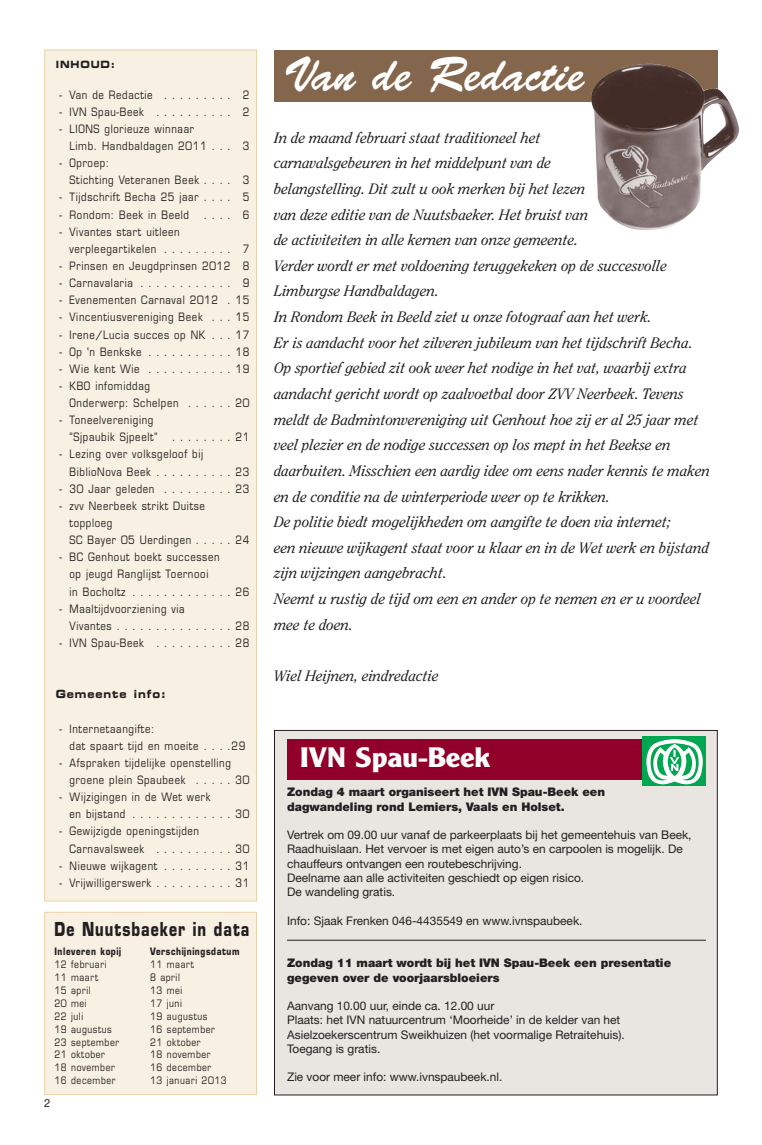
<style>
.page{position:relative;width:762px;height:1145px;background:#fff}
.page>*{position:absolute;margin:0;border:0;box-sizing:border-box;transform-origin:0 0}
.t1{font:48.75px "Brush Script";color:#fff;scale:.93 1}
.t2{font:700 27.5px "Clearface Gothic LH";color:#fff;scale:1.12 1}
.t3{font:700 18.75px "Eurostile";letter-spacing:.07em;color:#231f20;scale:.75 1}
.t4{font:italic 15px/25.6px "Clearface";color:#231f20}
.t5{font:11.88px/14.2px "Helvetica Neue";color:#231f20}
.t6{font:900 11.88px/14.2px "Helvetica Neue";color:#231f20}
.t7{font:11.25px/17.1px "Eurostile";letter-spacing:.07em;color:#231f20;scale:.85 1}
.t8{font:11.25px "Eurostile Bold Extended Two";letter-spacing:.1em;color:#231f20;scale:.85 1}
.t9{font:11.25px "Helvetica Neue";color:#231f20}
.t10{font:10px "Eurostile";letter-spacing:.07em;color:#231f20;scale:.85 1}
.t11{font:700 10px "Eurostile";letter-spacing:.07em;color:#231f20;scale:.8 1}
.t12{font:10px "Eurostile Bold Extended Two";letter-spacing:.1em;color:#231f20;scale:.85 1}
</style>
<div class="page">
<div style="left:274px;top:50px;width:444px;height:51px;background:#83664b"></div>
<img style="left:591px;top:63px;width:149px;height:167px">
<div style="left:45px;top:50px;width:211px;height:850px;background:#f8f0e2"></div>
<div style="left:44px;top:50px;width:213px;height:851px;border:1px solid #e8d3a5"></div>
<div style="left:45px;top:912px;width:211px;height:182px;background:#f8f0e2"></div>
<div style="left:44px;top:911px;width:213px;height:184px;border:1px solid #e8d3a5"></div>
<div style="left:274px;top:730px;width:443px;height:365px;background:#e9e5e1"></div>
<div style="left:287px;top:739px;width:414px;height:40px;background:#910028"></div>
<div style="left:642px;top:736px;width:64px;height:50px;background:#00a650"></div>
<svg style="left:646px;top:739px;width:57px;height:46px"></svg>
<hr style="left:287px;top:939px;width:419px;height:1px;background:#231f20">
<p class="t12" style="left:56px;top:61px;width:71px">INHOUD:</p>
<p class="t7" style="left:60px;top:87px;width:225px">- Van de Redactie . . . . . . . . . 2</p>
<p class="t7" style="left:60px;top:104px;width:225px">- IVN Spau-Beek . . . . . . . . . . 2</p>
<p class="t7" style="left:70px;top:121px;width:213px;text-indent:-10px">- LIONS glorieuze winnaar<br>Limb. Handbaldagen 2011 . . . 3</p>
<p class="t7" style="left:70px;top:156px;width:213px;text-indent:-10px">- Oproep:<br>Stichting Veteranen Beek . . . . 3</p>
<p class="t7" style="left:60px;top:190px;width:225px">- Tijdschrift Becha 25 jaar . . . . 5</p>
<p class="t7" style="left:60px;top:207px;width:154px">- Rondom: Beek in Beeld</p>
<p class="t7" style="left:204px;top:207px;width:55px">. . . . 6</p>
<p class="t7" style="left:70px;top:224px;width:213px;text-indent:-10px">- Vivantes start uitleen verpleegartikelen . . . . . . . . . 7</p>
<p class="t7" style="left:60px;top:258px;width:225px">- Prinsen en Jeugdprinsen 2012 8</p>
<p class="t7" style="left:60px;top:276px;width:225px">- Carnavalaria . . . . . . . . . . . . 9</p>
<p class="t7" style="left:60px;top:293px;width:225px">- Evenementen Carnaval 2012 . 15</p>
<p class="t7" style="left:60px;top:310px;width:225px">- Vincentiusvereniging Beek . . . 15</p>
<p class="t7" style="left:60px;top:327px;width:225px">- Irene/Lucia succes op NK . . . 17</p>
<p class="t7" style="left:60px;top:344px;width:225px">- Op 'n Benkske . . . . . . . . . . . 18</p>
<p class="t7" style="left:60px;top:361px;width:225px">- Wie kent Wie . . . . . . . . . . . 19</p>
<p class="t7" style="left:70px;top:378px;width:213px;text-indent:-10px">- KBO infomiddag<br>Onderwerp: Schelpen . . . . . . 20</p>
<p class="t7" style="left:70px;top:413px;width:105px;text-indent:-10px">- Toneelvereniging “Sjpaubik Sjpeelt”</p>
<p class="t7" style="left:172px;top:430px;width:92px">. . . . . . . . 21</p>
<p class="t7" style="left:70px;top:447px;width:213px;text-indent:-10px">- Lezing over volksgeloof bij<br>BiblioNova Beek . . . . . . . . . . 23</p>
<p class="t7" style="left:60px;top:481px;width:225px">- 30 Jaar geleden . . . . . . . . . 23</p>
<p class="t7" style="left:70px;top:498px;width:213px;text-indent:-10px">- zvv Neerbeek strikt Duitse topploeg<br>SC Bayer 05 Uerdingen . . . . . 24</p>
<p class="t7" style="left:70px;top:549px;width:213px;text-indent:-10px">- BC Genhout boekt successen<br>op jeugd Ranglijst Toernooi<br>in Bocholtz . . . . . . . . . . . . . 26</p>
<p class="t7" style="left:70px;top:601px;width:213px;text-indent:-10px">- Maaltijdvoorziening via<br>Vivantes . . . . . . . . . . . . . . . 28</p>
<p class="t7" style="left:60px;top:635px;width:225px">- IVN Spau-Beek . . . . . . . . . . 28</p>
<p class="t8" style="left:56px;top:690px;width:131px">Gemeente info:</p>
<p class="t7" style="left:70px;top:721px;width:208px;text-indent:-10px">- Internetaangifte:<br>dat spaart tijd en moeite . . . .29</p>
<p class="t7" style="left:70px;top:755px;width:213px;text-indent:-10px">- Afspraken tijdelijke openstelling groene plein Spaubeek . . . . . 30</p>
<p class="t7" style="left:70px;top:789px;width:213px;text-indent:-10px">- Wijzigingen in de Wet werk<br>en bijstand . . . . . . . . . . . . . 30</p>
<p class="t7" style="left:70px;top:823px;width:213px;text-indent:-10px">- Gewijzigde openingstijden<br>Carnavalsweek . . . . . . . . . . 30</p>
<p class="t7" style="left:60px;top:858px;width:225px">- Nieuwe wijkagent . . . . . . . . . 31</p>
<p class="t7" style="left:60px;top:875px;width:225px">- Vrijwilligerswerk . . . . . . . . . . 31</p>
<h3 class="t3" style="left:54px;top:921px;width:261px">De Nuutsbaeker in data</h3>
<p class="t11" style="left:54px;top:947px;width:85px">Inleveren kopij</p>
<p class="t11" style="left:150px;top:947px;width:113px">Verschijningsdatum</p>
<p class="t10" style="left:54px;top:960px;width:63px">12 februari</p>
<p class="t10" style="left:150px;top:960px;width:53px">11 maart</p>
<p class="t10" style="left:54px;top:973px;width:53px">11 maart</p>
<p class="t10" style="left:150px;top:973px;width:36px">8 april</p>
<p class="t10" style="left:54px;top:986px;width:44px">15 april</p>
<p class="t10" style="left:150px;top:986px;width:40px">13 mei</p>
<p class="t10" style="left:54px;top:999px;width:40px">20 mei</p>
<p class="t10" style="left:150px;top:999px;width:39px">17 juni</p>
<p class="t10" style="left:54px;top:1012px;width:35px">22 juli</p>
<p class="t10" style="left:150px;top:1012px;width:69px">19 augustus</p>
<p class="t10" style="left:54px;top:1025px;width:69px">19 augustus</p>
<p class="t10" style="left:150px;top:1025px;width:78px">16 september</p>
<p class="t10" style="left:54px;top:1038px;width:78px">23 september</p>
<p class="t10" style="left:150px;top:1038px;width:61px">21 oktober</p>
<p class="t10" style="left:54px;top:1050px;width:61px">21 oktober</p>
<p class="t10" style="left:150px;top:1050px;width:73px">18 november</p>
<p class="t10" style="left:54px;top:1063px;width:73px">18 november</p>
<p class="t10" style="left:150px;top:1063px;width:73px">16 december</p>
<p class="t10" style="left:54px;top:1076px;width:73px">16 december</p>
<p class="t10" style="left:150px;top:1076px;width:92px">13 januari 2013</p>
<p class="t9" style="left:44px;top:1098px;width:8px">2</p>
<h1 class="t1" style="left:284px;top:60px;width:325px">Van de Redactie</h1>
<p class="t4" style="left:274px;top:126px;width:437px">In de maand februari staat traditioneel het<br>carnavalsgebeuren in het middelpunt van de<br>belangstelling. Dit zult u ook merken bij het lezen<br>van deze editie van de Nuutsbaeker. Het bruist van<br>de activiteiten in alle kernen van onze gemeente.<br>Verder wordt er met voldoening teruggekeken op de succesvolle Limburgse Handbaldagen.<br>In Rondom Beek in Beeld ziet u onze fotograaf aan het werk.<br>Er is aandacht voor het zilveren jubileum van het tijdschrift Becha.<br>Op sportief gebied zit ook weer het nodige in het vat, waarbij extra aandacht gericht wordt op zaalvoetbal door ZVV Neerbeek. Tevens meldt de Badmintonvereniging uit Genhout hoe zij er al 25 jaar met veel plezier en de nodige successen op los mept in het Beekse en daarbuiten. Misschien een aardig idee om eens nader kennis te maken en de conditie na de winterperiode weer op te krikken.<br>De politie biedt mogelijkheden om aangifte te doen via internet;<br>een nieuwe wijkagent staat voor u klaar en in de Wet werk en bijstand zijn wijzingen aangebracht.<br>Neemt u rustig de tijd om een en ander op te nemen en er u voordeel mee te doen.</p>
<h3 class="t4" style="left:274px;top:664px;width:166px">Wiel Heijnen, eindredactie</h3>
<h2 class="t2" style="left:300px;top:747px;width:171px">IVN Spau-Beek</h2>
<p class="t6" style="left:287px;top:786px;width:320px">Zondag 4 maart organiseert het IVN Spau-Beek een dagwandeling rond Lemiers, Vaals en Holset.</p>
<p class="t5" style="left:287px;top:829px;width:406px">Vertrek om 09.00 uur vanaf de parkeerplaats bij het gemeentehuis van Beek, Raadhuislaan. Het vervoer is met eigen auto’s en carpoolen is mogelijk. De chauffeurs ontvangen een routebeschrijving.<br>Deelname aan alle activiteiten geschiedt op eigen risico.<br>De wandeling gratis.</p>
<p class="t5" style="left:287px;top:914px;width:297px">Info: Sjaak Frenken 046-4435549 en www.ivnspaubeek.</p>
<p class="t6" style="left:287px;top:957px;width:385px">Zondag 11 maart wordt bij het IVN Spau-Beek een presentatie gegeven over de voorjaarsbloeiers</p>
<p class="t5" style="left:287px;top:1000px;width:339px">Aanvang 10.00 uur, einde ca. 12.00 uur<br>Plaats: het IVN natuurcentrum ‘Moorheide’ in de kelder van het Asielzoekerscentrum Sweikhuizen (het voormalige Retraitehuis).<br>Toegang is gratis.</p>
<p class="t5" style="left:287px;top:1071px;width:217px">Zie voor meer info: www.ivnspaubeek.nl.</p>
</div>
